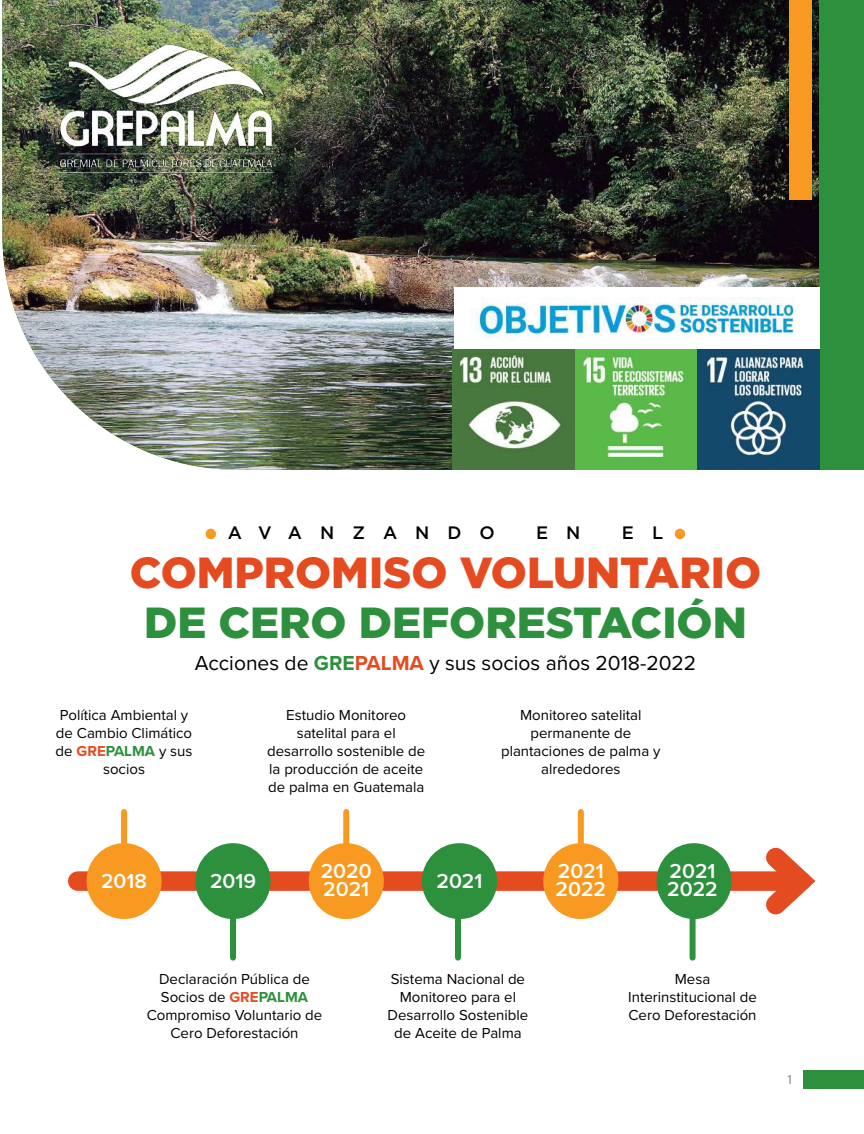
<style>
.page{position:relative;width:864px;height:1134px;background:#fff}
.page>*{position:absolute;margin:0;border:0;box-sizing:border-box;transform-origin:0 0}
.t1{font:900 43.5px "Gotham";color:#e54b21}
.t2{font:900 43.5px "Gotham";color:#2d903c}
.t3{font:21px "Proxima Nova";color:#000}
.t4{font:600 21px/18px "Proxima Nova";color:#fff}
.t5{font:500 18px "Gotham";letter-spacing:1em;color:#000}
.t6{font:15px/18px "Proxima Nova";color:#000;text-align:center}
.t7{font:13.5px "Myriad Pro";color:#808285}
.s1{font-weight:700;color:#2d903c}
.s2{font-weight:700;color:#e54b21}
</style>
<div class="page">
<div style="left:803px;top:1070px;width:61px;height:19px;background:#2d903c"></div>
<img style="left:2px;top:0;width:862px;height:470px">
<div style="left:78px;top:871px;width:723px;height:20px;background:#e54b21"></div>
<svg style="left:748px;top:847px;width:68px;height:68px"></svg>
<div style="left:87px;top:843px;width:75px;height:76px;background:#f89921;border-radius:50%"></div>
<div style="left:422px;top:843px;width:75px;height:76px;background:#2d903c;border-radius:50%"></div>
<div style="left:656px;top:843px;width:76px;height:76px;background:#2d903c;border-radius:50%"></div>
<div style="left:195px;top:843px;width:76px;height:76px;background:#2d903c;border-radius:50%"></div>
<div style="left:309px;top:843px;width:75px;height:76px;background:#f89921;border-radius:50%"></div>
<div style="left:543px;top:843px;width:75px;height:76px;background:#f89921;border-radius:50%"></div>
<div style="left:121px;top:812px;width:6px;height:43px;background:#f89921"></div>
<div style="left:343px;top:812px;width:6px;height:43px;background:#f89921"></div>
<div style="left:578px;top:812px;width:6px;height:43px;background:#f89921"></div>
<div style="left:230px;top:914px;width:6px;height:44px;background:#2d903c"></div>
<div style="left:455px;top:914px;width:6px;height:44px;background:#2d903c"></div>
<div style="left:690px;top:914px;width:6px;height:44px;background:#2d903c"></div>
<div style="left:206px;top:529px;width:10px;height:10px;background:#f89921;border-radius:50%"></div>
<div style="left:675px;top:529px;width:10px;height:10px;background:#f89921;border-radius:50%"></div>
<div style="left:819px;top:0;width:45px;height:469px;background:#2d903c"></div>
<img style="left:51px;top:44px;width:230px;height:129px">
<div style="left:789px;top:0;width:22px;height:199px;background:#f89921"></div>
<img style="left:453px;top:348px;width:366px;height:122px">
<div style="left:454px;top:287px;width:365px;height:62px;background:#fff"></div>
<img style="left:470px;top:297px;width:324px;height:43px">
<p class="t5" style="left:228px;top:521px;width:269px">AVANZANDO</p>
<p class="t5" style="left:536px;top:521px;width:46px">E N</p>
<p class="t5" style="left:622px;top:521px;width:43px">E L</p>
<h1 class="t1" style="left:130px;top:542px;width:633px">COMPROMISO VOLUNTARIO</h1>
<h1 class="t2" style="left:144px;top:592px;width:604px">DE CERO DEFORESTACIÓN</h1>
<h2 class="t3" style="left:195px;top:647px;width:503px">Acciones de <span class="s1">GRE</span><span class="s2">PALMA</span> y sus socios años 2018-2022</h2>
<p class="t6" style="left:56px;top:705px;width:138px">Política Ambiental y de Cambio Climático de <span class="s2">GRE</span><span class="s1">PALMA</span> y sus socios</p>
<p class="t6" style="left:267px;top:705px;width:160px">Estudio Monitoreo satelital para el desarrollo sostenible de la producción de aceite de palma en Guatemala</p>
<p class="t6" style="left:501px;top:705px;width:161px">Monitoreo satelital permanente de plantaciones de palma y alrededores</p>
<h2 class="t4" style="left:101px;top:872px;width:47px">2018</h2>
<h2 class="t4" style="left:210px;top:872px;width:48px">2019</h2>
<h2 class="t4" style="left:321px;top:861px;width:52px">2020<br>2021</h2>
<h2 class="t4" style="left:556px;top:861px;width:52px">2021<br>2022</h2>
<h2 class="t4" style="left:667px;top:861px;width:52px">2021<br>2022</h2>
<h2 class="t4" style="left:437px;top:872px;width:47px">2021</h2>
<p class="t6" style="left:147px;top:970px;width:177px">Declaración Pública de<br>Socios de <span class="s2">GRE</span><span class="s1">PALMA<br></span>Compromiso Voluntario de<br>Cero Deforestación</p>
<p class="t6" style="left:388px;top:970px;width:142px">Sistema Nacional de<br>Monitoreo para el<br>Desarrollo Sostenible de Aceite de Palma</p>
<p class="t6" style="left:628px;top:970px;width:130px">Mesa<br>Interinstitucional de<br>Cero Deforestación</p>
<p class="t7" style="left:786px;top:1071px;width:8px">1</p>
</div>
